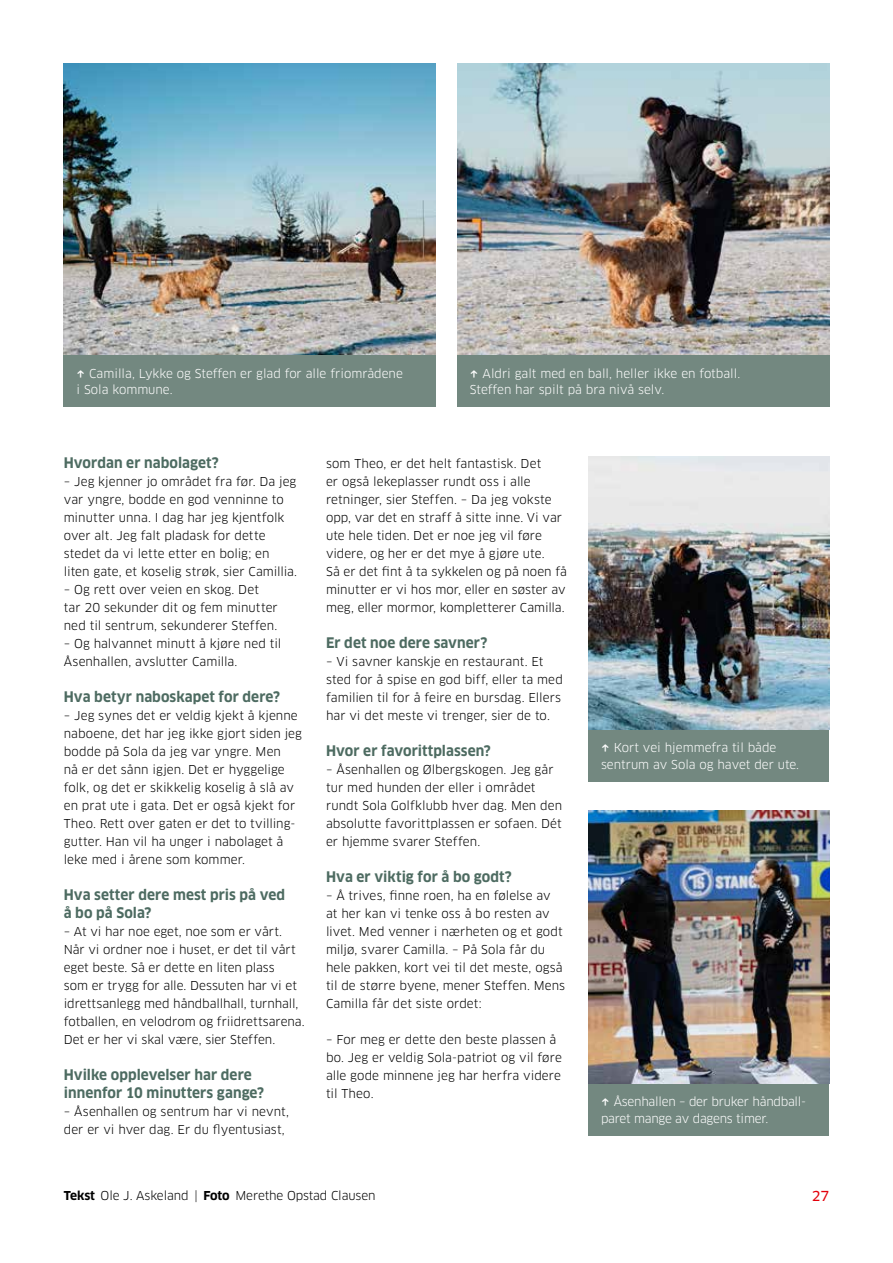
<style>
.page{position:relative;width:893px;height:1263px;background:#fff}
.page>*{position:absolute;margin:0;border:0;box-sizing:border-box;transform-origin:0 0}
.t1{font:700 14.25px/18px "Clan OT";letter-spacing:.005em;color:#4d6b61;scale:.95 1}
.t2{font:13.5px "Clan OT News";color:#e3000b}
.t3{font:12px/18px "Clan OT";color:#000}
.t4{font:12px/16.5px "Clan OT";color:#fff}
.t5{font:12px/16.5px "Clan OT";letter-spacing:-.02em;color:#fff}
.s1{font-weight:700}
</style>
<div class="page">
<img style="left:588px;top:456px;width:241px;height:274px">
<img style="left:64px;top:64px;width:372px;height:291px">
<img style="left:457px;top:64px;width:372px;height:291px">
<img style="left:588px;top:810px;width:241px;height:274px">
<div style="left:588px;top:1084px;width:241px;height:51px;background:#738880"></div>
<div style="left:588px;top:730px;width:241px;height:51px;background:#738880"></div>
<div style="left:457px;top:355px;width:372px;height:52px;background:#738880"></div>
<div style="left:64px;top:355px;width:372px;height:52px;background:#738880"></div>
<p class="t4" style="left:77px;top:365px;width:328px;text-indent:13px">Camilla, Lykke og Steffen er glad for alle friområdene i Sola kommune.</p>
<p class="t4" style="left:470px;top:365px;width:272px;text-indent:13px">Aldri galt med en ball, heller ikke en fotball.<br>Steffen har spilt på bra nivå selv.</p>
<p class="t1" style="left:64px;top:454px;width:165px">Hvordan er nabolaget?</p>
<p class="t3" style="left:64px;top:473px;width:235px">– Jeg kjenner jo området fra før. Da jeg var yngre, bodde en god venninne to minutter unna. I dag har jeg kjentfolk over alt. Jeg falt pladask for dette stedet da vi lette etter en bolig; en liten gate, et koselig strøk, sier Camillia.</p>
<p class="t3" style="left:64px;top:581px;width:216px">– Og rett over veien en skog. Det tar 20 sekunder dit og fem minutter ned til sentrum, sekunderer Steffen.</p>
<p class="t3" style="left:64px;top:635px;width:219px">– Og halvannet minutt å kjøre ned til<br>Åsenhallen, avslutter Camilla.</p>
<p class="t1" style="left:64px;top:688px;width:229px">Hva betyr naboskapet for dere?</p>
<p class="t3" style="left:64px;top:707px;width:240px">– Jeg synes det er veldig kjekt å kjenne naboene, det har jeg ikke gjort siden jeg bodde på Sola da jeg var yngre. Men<br>nå er det sånn igjen. Det er hyggelige folk, og det er skikkelig koselig å slå av en prat ute i gata. Det er også kjekt for Theo. Rett over gaten er det to tvilling&shy;gutter. Han vil ha unger i nabolaget å leke med i årene som kommer.</p>
<p class="t1" style="left:64px;top:886px;width:234px">Hva setter dere mest pris på ved å bo på Sola?</p>
<p class="t3" style="left:64px;top:923px;width:242px">– At vi har noe eget, noe som er vårt.<br>Når vi ordner noe i huset, er det til vårt eget beste. Så er dette en liten plass<br>som er trygg for alle. Dessuten har vi et idrettsanlegg med håndballhall, turnhall, fotballen, en velodrom og friidrettsarena.<br>Det er her vi skal være, sier Steffen.</p>
<p class="t1" style="left:64px;top:1066px;width:212px">Hvilke opplevelser har dere innenfor 10 minutters gange?</p>
<p class="t3" style="left:64px;top:1103px;width:227px">– Åsenhallen og sentrum har vi nevnt, der er vi hver dag. Er du flyentusiast,</p>
<p class="t3" style="left:326px;top:455px;width:242px">som Theo, er det helt fantastisk. Det<br>er også lekeplasser rundt oss i alle retninger, sier Steffen. – Da jeg vokste opp, var det en straff å sitte inne. Vi var ute hele tiden. Det er noe jeg vil føre videre, og her er det mye å gjøre ute.<br>Så er det fint å ta sykkelen og på noen få minutter er vi hos mor, eller en søster av meg, eller mormor, kompletterer Camilla.</p>
<p class="t1" style="left:326px;top:634px;width:171px">Er det noe dere savner?</p>
<p class="t3" style="left:326px;top:653px;width:238px">– Vi savner kanskje en restaurant. Et sted for å spise en god biff, eller ta med familien til for å feire en bursdag. Ellers har vi det meste vi trenger, sier de to.</p>
<p class="t1" style="left:326px;top:742px;width:175px">Hvor er favorittplassen?</p>
<p class="t3" style="left:326px;top:761px;width:238px">– Åsenhallen og Ølbergskogen. Jeg går tur med hunden der eller i området rundt Sola Golfklubb hver dag. Men den absolutte favorittplassen er sofaen. Dét er hjemme svarer Steffen.</p>
<p class="t1" style="left:326px;top:868px;width:197px">Hva er viktig for å bo godt?</p>
<p class="t3" style="left:326px;top:887px;width:241px">– Å trives, finne roen, ha en følelse av at her kan vi tenke oss å bo resten av livet. Med venner i nærheten og et godt miljø, svarer Camilla. – På Sola får du hele pakken, kort vei til det meste, også til de større byene, mener Steffen. Mens Camilla får det siste ordet:</p>
<p class="t3" style="left:326px;top:1031px;width:237px">– For meg er dette den beste plassen å bo. Jeg er veldig Sola-patriot og vil føre alle gode minnene jeg har herfra videre til Theo.</p>
<p class="t4" style="left:601px;top:739px;width:200px;text-indent:13px">Kort vei hjemmefra til både sentrum av Sola og havet der ute.</p>
<p class="t5" style="left:601px;top:1093px;width:205px;text-indent:13px">Åsenhallen – der bruker håndball&shy;paret mange av dagens timer.</p>
<p class="t3" style="left:64px;top:1187px;width:313px"><span class="s1">Tekst</span> Ole J. Askeland | <span class="s1">Foto</span> Merethe Opstad Clausen</p>
<p class="t2" style="left:812px;top:1188px;width:19px">27</p>
</div>
